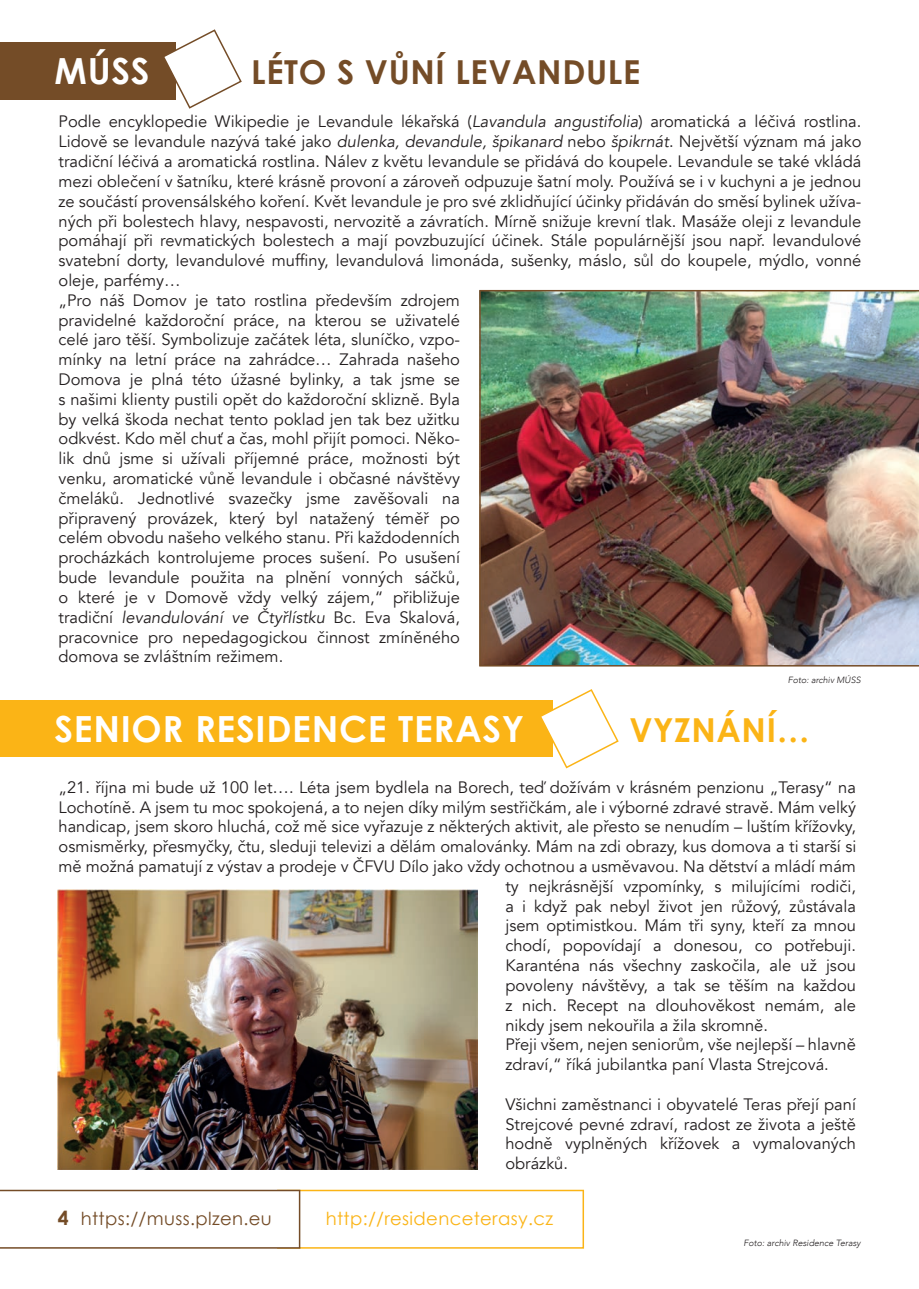
<style>
.page{position:relative;width:919px;height:1289px;background:#fff}
.page>*{position:absolute;margin:0;border:0;box-sizing:border-box;transform-origin:0 0}
.t1{font:700 36px "Century Gothic";letter-spacing:.02em;color:#fff}
.t2{font:700 33px "Century Gothic";letter-spacing:.02em;color:#744c27}
.t3{font:700 33px "Century Gothic";letter-spacing:.02em;color:#fbb416}
.t4{font:18px "Century Gothic";letter-spacing:.02em;color:#fbb416}
.t5{font:18px "Century Gothic";letter-spacing:.02em;color:#744c27}
.t6{font:16.5px/19.8px "Avenir";color:#231f20;text-align:justify}
.t7{font:italic 300 9px "Avenir";color:#231f20}
.s1{font-style:italic}
.s2{font-weight:700;font-size:19.5px}
</style>
<div class="page">
<div style="left:0;top:42px;width:175px;height:57px;background:#744c27"></div>
<svg style="left:0;top:1189px;width:584px;height:59px"></svg>
<div style="left:0;top:700px;width:552px;height:56px;background:#fbb416"></div>
<img style="left:479px;top:290px;width:439px;height:376px">
<img style="left:58px;top:889px;width:419px;height:280px">
<svg style="left:162px;top:29px;width:80px;height:80px"></svg>
<svg style="left:539px;top:689px;width:79px;height:79px"></svg>
<h1 class="t1" style="left:55px;top:44px;width:97px">MÚSS</h1>
<h2 class="t2" style="left:251px;top:47px;width:390px">LÉTO S VŮNÍ LEVANDULE</h2>
<p class="t6" style="left:59px;top:112px;width:804px">Podle encyklopedie Wikipedie je Levandule lékařská (<span class="s1">Lavandula angustifolia</span>) aromatická a léčivá rostlina.<br>Lidově se levandule nazývá také jako <span class="s1">dulenka, devandule, špikanard</span> nebo <span class="s1">špikrnát</span>. Největší význam má jako tradiční léčivá a aromatická rostlina. Nálev z květu levandule se přidává do koupele. Levandule se také vkládá mezi oblečení v šatníku, které krásně provoní a zároveň odpuzuje šatní moly. Používá se i v kuchyni a je jednou ze součástí provensálského koření. Květ levandule je pro své zklidňující účinky přidáván do směsí bylinek užíva&shy;ných při bolestech hlavy, nespavosti, nervozitě a závratích. Mírně snižuje krevní tlak. Masáže oleji z levandule pomáhají při revmatických bolestech a mají povzbuzující účinek. Stále populárnější jsou např. levandulové svatební dorty, levandulové muffiny, levandulová limonáda, sušenky, máslo, sůl do koupele, mýdlo, vonné oleje, parfémy…</p>
<p class="t6" style="left:59px;top:290px;width:403px">„Pro náš Domov je tato rostlina především zdrojem pravidelné každoroční práce, na kterou se uživatelé celé jaro těší. Symbolizuje začátek léta, sluníčko, vzpo&shy;mínky na letní práce na zahrádce… Zahrada našeho Domova je plná této úžasné bylinky, a tak jsme se s našimi klienty pustili opět do každoroční sklizně. Byla by velká škoda nechat tento poklad jen tak bez užitku odkvést. Kdo měl chuť a čas, mohl přijít pomoci. Něko&shy;lik dnů jsme si užívali příjemné práce, možnosti být venku, aromatické vůně levandule i občasné návštěvy čmeláků. Jednotlivé svazečky jsme zavěšovali na připravený provázek, který byl natažený téměř po celém obvodu našeho velkého stanu. Při každodenních procházkách kontrolujeme proces sušení. Po usušení bude levandule použita na plnění vonných sáčků, o které je v Domově vždy velký zájem,“ přibližuje tradiční <span class="s1">levandulování ve Čtyřlístku</span> Bc. Eva Skalová, pracovnice pro nepedagogickou činnost zmíněného domova se zvláštním režimem.</p>
<h1 class="t1" style="left:55px;top:701px;width:471px">SENIOR RESIDENCE TERASY</h1>
<p class="t7" style="left:787px;top:674px;width:75px">Foto: archiv MÚSS</p>
<h2 class="t3" style="left:629px;top:705px;width:182px">VYZNÁNÍ…</h2>
<p class="t6" style="left:59px;top:777px;width:799px">„21. října mi bude už 100 let…. Léta jsem bydlela na Borech, teď dožívám v krásném penzionu „Terasy“ na Lochotíně. A jsem tu moc spokojená, a to nejen díky milým sestřičkám, ale i výborné zdravé stravě. Mám velký handicap, jsem skoro hluchá, což mě sice vyřazuje z některých aktivit, ale přesto se nenudím – luštím křížovky, osmisměrky, přesmyčky, čtu, sleduji televizi a dělám omalovánky. Mám na zdi obrazy, kus domova a ti starší si mě možná pamatují z výstav a prodeje v ČFVU Dílo jako vždy ochotnou a usměvavou. Na dětství a mládí mám</p>
<p class="t6" style="left:505px;top:876px;width:352px;text-align:left">ty nejkrásnější vzpomínky, s milujícími rodiči, a i když pak nebyl život jen růžový, zůstávala jsem optimistkou. Mám tři syny, kteří za mnou chodí, popovídají a donesou, co potřebuji.<br>Karanténa nás všechny zaskočila, ale už jsou povoleny návštěvy, a tak se těším na každou z nich. Recept na dlouhověkost nemám, ale nikdy jsem nekouřila a žila skromně.<br>Přeji všem, nejen seniorům, vše nejlepší – hlavně zdraví,“ říká jubilantka paní Vlasta Strejcová.</p>
<p class="t6" style="left:505px;top:1094px;width:352px">Všichni zaměstnanci i obyvatelé Teras přejí paní Strejcové pevné zdraví, radost ze života a ještě hodně vyplněných křížovek a vymalovaných obrázků.</p>
<p class="t5" style="left:58px;top:1205px;width:215px"><span class="s2">4</span> https://muss.plzen.eu</p>
<p class="t4" style="left:326px;top:1205px;width:229px">http://residenceterasy.cz</p>
<p class="t7" style="left:743px;top:1237px;width:119px">Foto: archiv Residence Terasy</p>
</div>
